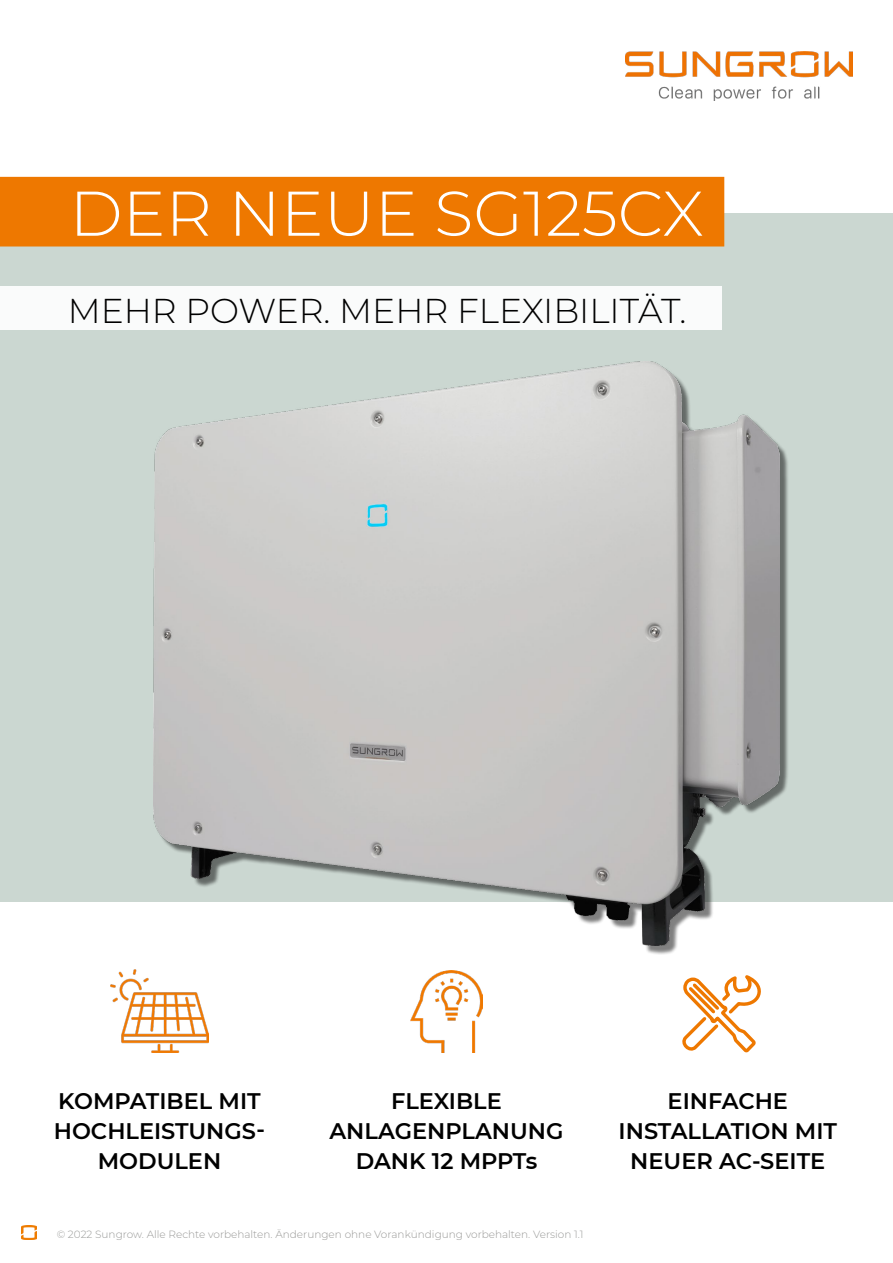
<style>
.page{position:relative;width:893px;height:1263px;background:#fff}
.page>*{position:absolute;margin:0;border:0;box-sizing:border-box;transform-origin:0 0}
.t1{font:300 63px "Montserrat";color:#fff}
.t2{font:300 34.5px "Montserrat";color:#000}
.t3{font:600 22.5px/30px "Montserrat";color:#000;text-align:center}
.t4{font:300 10.5px "Montserrat";color:#9a9a98}
.s1{color:#9a9b99}
</style>
<div class="page">
<img style="left:22px;top:1225px;width:15px;height:14px">
<img style="left:110px;top:969px;width:99px;height:83px">
<div style="left:0;top:213px;width:893px;height:688px;background:#cbd7d1"></div>
<img style="left:625px;top:51px;width:227px;height:50px">
<svg style="left:682px;top:975px;width:79px;height:78px"></svg>
<div style="left:0;top:177px;width:724px;height:69px;background:#ee7800"></div>
<div style="left:0;top:286px;width:722px;height:44px;background:#fff"></div>
<div style="left:156px;top:364px;width:633px;height:591px;background:#000;opacity:.5"></div>
<img style="left:153px;top:362px;width:627px;height:583px">
<img style="left:411px;top:970px;width:71px;height:82px">
<h1 class="t1" style="left:69px;top:171px;width:636px">DER NEUE SG125CX</h1>
<h2 class="t2" style="left:68px;top:287px;width:620px">MEHR POWER. MEHR FLEXIBILITÄT.</h2>
<p class="t3" style="left:54px;top:1085px;width:213px">KOMPATIBEL MIT<br>HOCHLEISTUNGS-<br>MODULEN</p>
<p class="t3" style="left:619px;top:1085px;width:220px">EINFACHE<br>INSTALLATION MIT<br>NEUER AC-SEITE</p>
<p class="t3" style="left:329px;top:1085px;width:236px">FLEXIBLE<br>ANLAGENPLANUNG<br>DANK 12 MPPTs</p>
<p class="t4" style="left:57px;top:1227px;width:528px"><span class="s1">© 2022 Sungrow.</span> Alle Rechte vorbehalten. Änderungen ohne Vorankündigung vorbehalten. <span class="s1">Version 1.1</span></p>
</div>
